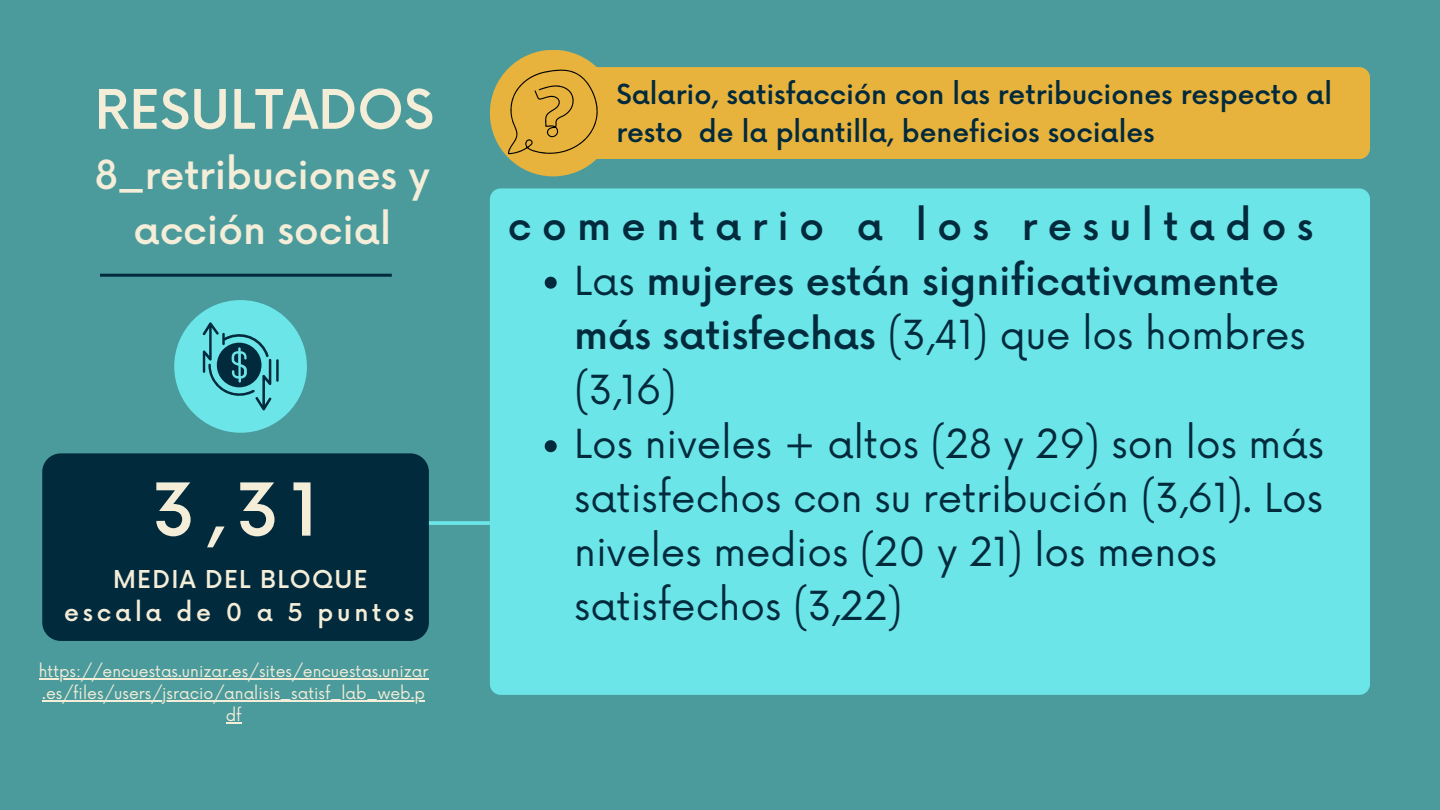
<style>
.page{position:relative;width:1440px;height:810px;background:#4b9b9d}
.page>*{position:absolute;margin:0;border:0;box-sizing:border-box;transform-origin:0 0}
.t1{font:500 71px "Now";color:#f4edd8}
.t2{font:500 53.1px "Now";color:#f4edd8}
.t3{font:39px/54.3px "Now";color:#022a3d}
.t4{font:500 39px/54.8px "Now";color:#f4edd8;text-align:center}
.t5{font:500 27px/38.2px "Now";color:#022a3d}
.t6{font:500 24px/33px "Now";letter-spacing:.105em;color:#f4edd8;text-align:center}
.t7{font:15.8px/22px "Now";color:#f4edd8;text-align:center}
.s1{font-weight:500}
</style>
<div class="page">
<div style="left:490px;top:188px;width:880px;height:507px;background:#6ce5e8;border-radius:11px"></div>
<svg style="left:545px;top:277px;width:12px;height:12px"></svg>
<svg style="left:545px;top:440px;width:12px;height:12px"></svg>
<div style="left:174px;top:300px;width:133px;height:133px;background:#6ce5e8;border-radius:50%"></div>
<hr style="left:100px;top:274px;width:292px;height:3px;background:#022a3d">
<svg style="left:429px;top:521px;width:61px;height:4px"></svg>
<div style="left:42px;top:453px;width:387px;height:188px;background:#022a3d;border-radius:19px"></div>
<div style="left:490px;top:50px;width:126px;height:126px;background:#e8b33c;border-radius:50%"></div>
<div style="left:576px;top:67px;width:794px;height:92px;background:#e8b33c;border-radius:11px"></div>
<svg style="left:508px;top:69px;width:90px;height:85px"></svg>
<hr style="left:39px;top:678px;width:389px;height:2px;background:#f4edd8">
<hr style="left:42px;top:701px;width:383px;height:1px;background:#f4edd8">
<svg style="left:226px;top:723px;width:16px;height:1px"></svg>
<hr style="left:276px;top:359px;width:3px;height:23px;background:#022a3d">
<svg style="left:203px;top:322px;width:69px;height:88px"></svg>
<h2 class="t2" style="left:95px;top:81px;width:341px">RESULTADOS</h2>
<p class="t4" style="left:95px;top:150px;width:337px">8_retribuciones y acción social</p>
<h1 class="t1" style="left:152px;top:472px;width:168px">3,31</h1>
<p class="t6" style="left:64px;top:564px;width:351px">MEDIA DEL BLOQUE escala de 0 a 5 puntos</p>
<p class="t7" style="left:39px;top:661px;width:391px">https://encuestas.unizar.es/sites/encuestas.unizar .es/files/users/jsracio/analisis_satisf_lab_web.p df</p>
<p class="t5" style="left:616px;top:76px;width:717px">Salario, satisfacción con las retribuciones respecto al resto de la plantilla, beneficios sociales</p>
<p class="t3" style="left:574px;top:201px;width:751px;text-indent:-66px"><span class="s1">comentario a los resultados<br></span>Las <span class="s1">mujeres están significativamente más satisfechas</span> (3,41) que los hombres (3,16)<br>Los niveles + altos (28 y 29) son los más satisfechos con su retribución (3,61). Los niveles medios (20 y 21) los menos satisfechos (3,22)</p>
</div>
